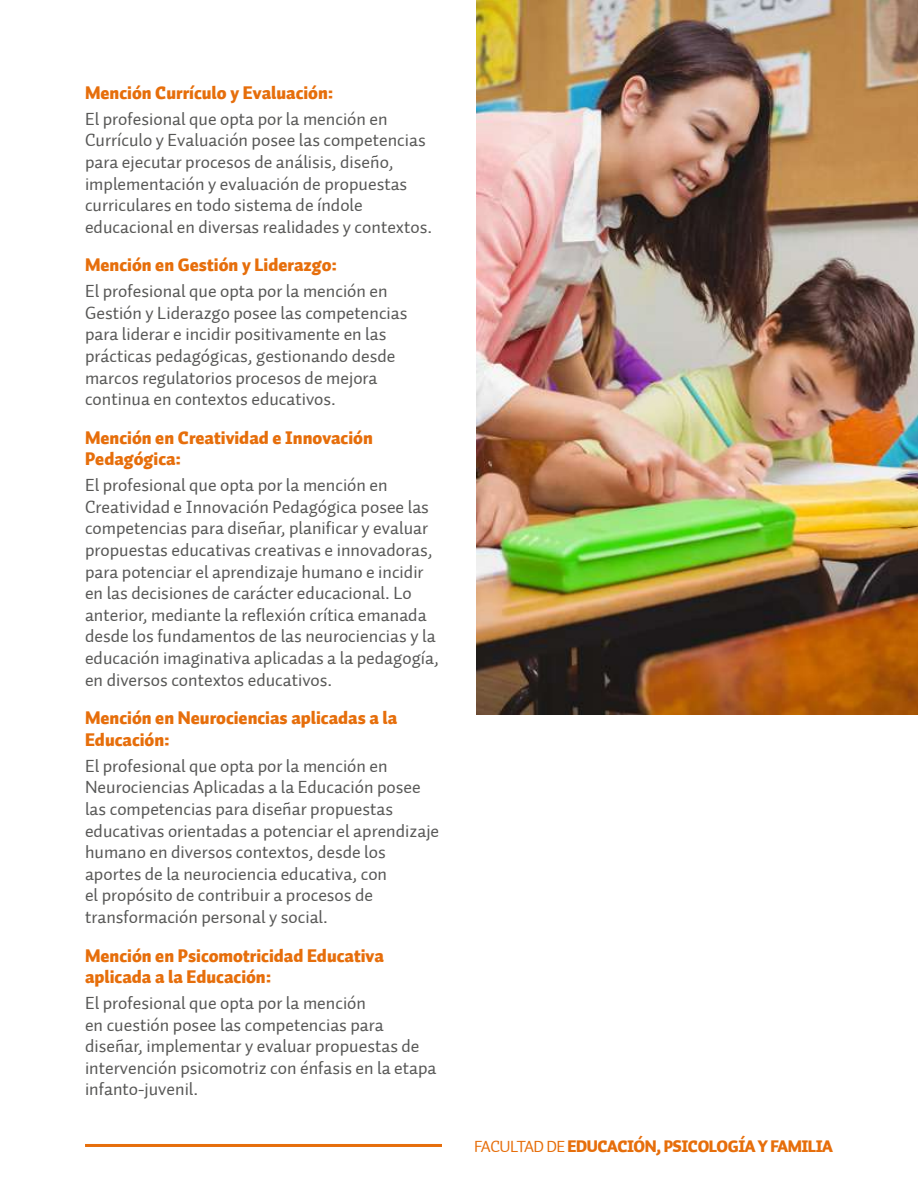
<style>
.page{position:relative;width:918px;height:1188px;background:#fff}
.page>*{position:absolute;margin:0;border:0;box-sizing:border-box;transform-origin:0 0}
.t1{font:18px/21.6px "Auto 1";color:#575756}
.t2{font:900 18px/21.6px "Auto 1";color:#e66e0b}
.t3{font:900 16.5px "Auto 1";letter-spacing:-.03em;color:#e66e0b}
.s1{font-weight:400}
</style>
<div class="page">
<hr style="left:85px;top:1144px;width:357px;height:3px;background:#e66e0b">
<img style="left:476px;top:0;width:442px;height:714px">
<p class="t2" style="left:85px;top:83px;width:250px">Mención Currículo y Evaluación:</p>
<p class="t1" style="left:85px;top:108px;width:349px">El profesional que opta por la mención en Currículo y Evaluación posee las competencias para ejecutar procesos de análisis, diseño, implementación y evaluación de propuestas curriculares en todo sistema de índole educacional en diversas realidades y contextos.</p>
<p class="t2" style="left:85px;top:255px;width:254px">Mención en Gestión y Liderazgo:</p>
<p class="t1" style="left:85px;top:281px;width:324px">El profesional que opta por la mención en Gestión y Liderazgo posee las competencias para liderar e incidir positivamente en las prácticas pedagógicas, gestionando desde marcos regulatorios procesos de mejora continua en contextos educativos.</p>
<p class="t2" style="left:85px;top:427px;width:289px">Mención en Creatividad e Innovación<br>Pedagógica:</p>
<p class="t1" style="left:85px;top:475px;width:355px">El profesional que opta por la mención en Creatividad e Innovación Pedagógica posee las competencias para diseñar, planificar y evaluar propuestas educativas creativas e innovadoras, para potenciar el aprendizaje humano e incidir en las decisiones de carácter educacional. Lo anterior, mediante la reflexión crítica emanada desde los fundamentos de las neurociencias y la educación imaginativa aplicadas a la pedagogía, en diversos contextos educativos.</p>
<p class="t2" style="left:85px;top:708px;width:314px">Mención en Neurociencias aplicadas a la<br>Educación:</p>
<p class="t1" style="left:85px;top:755px;width:356px">El profesional que opta por la mención en Neurociencias Aplicadas a la Educación posee las competencias para diseñar propuestas educativas orientadas a potenciar el aprendizaje humano en diversos contextos, desde los aportes de la neurociencia educativa, con<br>el propósito de contribuir a procesos de transformación personal y social.</p>
<p class="t2" style="left:85px;top:945px;width:300px">Mención en Psicomotricidad Educativa aplicada a la Educación:</p>
<p class="t1" style="left:85px;top:992px;width:353px">El profesional que opta por la mención<br>en cuestión posee las competencias para diseñar, implementar y evaluar propuestas de intervención psicomotriz con énfasis en la etapa infanto-juvenil.</p>
<p class="t3" style="left:474px;top:1135px;width:360px"><span class="s1">FACULTAD DE</span> EDUCACIÓN, PSICOLOGÍA Y FAMILIA</p>
</div>
